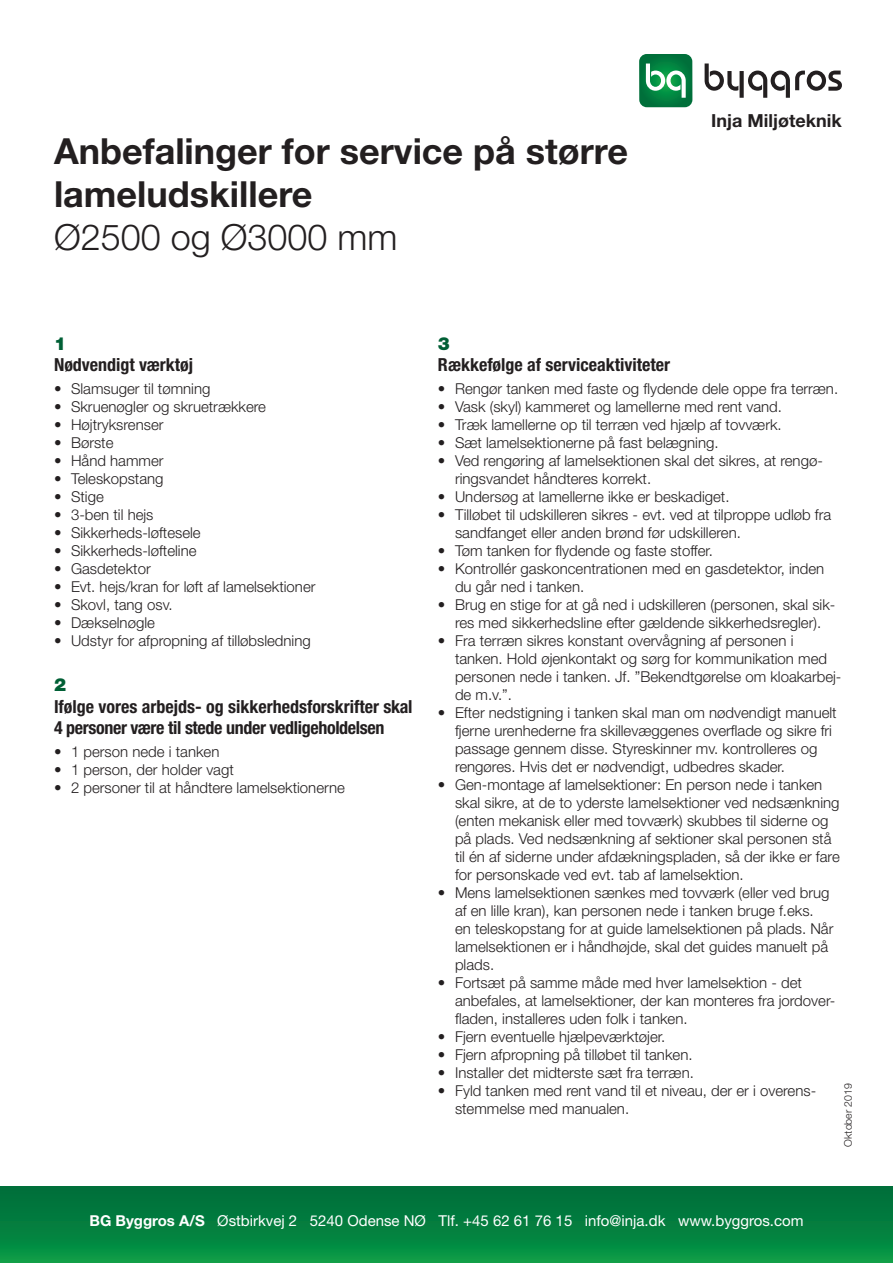
<style>
.page{position:relative;width:893px;height:1263px;background:#fff}
.page>*{position:absolute;margin:0;border:0;box-sizing:border-box;transform-origin:0 0}
.t1{font:700 36px/43.2px "Helvetica Neue LT Std";color:#231f20}
.t2{font:300 36px "Helvetica Neue LT Std";color:#231f20}
.t3{font:700 condensed 18px/21.6px "Helvetica Neue LT Std";letter-spacing:-.02em;color:#231f20}
.t4{font:700 condensed 18px "Helvetica Neue LT Std";color:#231f20}
.t5{font:700 18px "Helvetica Neue LT Std";color:#231f20}
.t6{font:900 18px "Helvetica Neue LT Pro";color:#005f35}
.t7{font:300 15px/18px "Helvetica Neue LT Std";color:#231f20}
.t8{font:15px "Helvetica Neue LT Std";color:#fff}
.t9{font:300 10.5px "Helvetica Neue LT Std";color:#231f20}
.s1{font-weight:700}
</style>
<div class="page">
<div style="left:0;top:1186px;width:893px;height:77px;background:linear-gradient(to bottom,#006939,#089846)"></div>
<svg style="left:639px;top:54px;width:53px;height:53px;background:#319562"></svg>
<svg style="left:705px;top:63px;width:137px;height:35px"></svg>
<h1 class="t1" style="left:54px;top:129px;width:575px">Anbefalinger for service på større lameludskillere</h1>
<h1 class="t2" style="left:54px;top:215px;width:345px">Ø2500 og Ø3000 mm</h1>
<p class="t5" style="left:711px;top:109px;width:132px">Inja Miljøteknik</p>
<p class="t6" style="left:54px;top:333px;width:14px">1</p>
<p class="t4" style="left:54px;top:354px;width:141px">Nødvendigt værktøj</p>
<p class="t7" style="left:54px;top:379px;width:158px">• Slamsuger til tømning</p>
<p class="t7" style="left:54px;top:397px;width:214px">• Skruenøgler og skruetrækkere</p>
<p class="t7" style="left:54px;top:415px;width:111px">• Højtryksrenser</p>
<p class="t7" style="left:54px;top:433px;width:61px">• Børste</p>
<p class="t7" style="left:54px;top:451px;width:111px">• Hånd hammer</p>
<p class="t7" style="left:54px;top:469px;width:111px">• Teleskopstang</p>
<p class="t7" style="left:54px;top:487px;width:51px">• Stige</p>
<p class="t7" style="left:54px;top:505px;width:101px">• 3-ben til hejs</p>
<p class="t7" style="left:54px;top:523px;width:148px">• Sikkerheds-løftesele</p>
<p class="t7" style="left:54px;top:541px;width:144px">• Sikkerheds-løfteline</p>
<p class="t7" style="left:54px;top:559px;width:98px">• Gasdetektor</p>
<p class="t7" style="left:54px;top:577px;width:263px">• Evt. hejs/kran for løft af lamelsektioner</p>
<p class="t7" style="left:54px;top:595px;width:120px">• Skovl, tang osv.</p>
<p class="t7" style="left:54px;top:613px;width:102px">• Dækselnøgle</p>
<p class="t7" style="left:54px;top:631px;width:258px">• Udstyr for afpropning af tilløbsledning</p>
<p class="t6" style="left:54px;top:674px;width:14px">2</p>
<p class="t3" style="left:54px;top:695px;width:360px">Ifølge vores arbejds- og sikkerhedsforskrifter skal<br>4 personer være til stede under vedligeholdelsen</p>
<p class="t7" style="left:54px;top:742px;width:167px">• 1 person nede i tanken</p>
<p class="t7" style="left:54px;top:760px;width:181px">• 1 person, der holder vagt</p>
<p class="t7" style="left:54px;top:778px;width:292px">• 2 personer til at håndtere lamelsektionerne</p>
<p class="t6" style="left:438px;top:333px;width:14px">3</p>
<p class="t4" style="left:438px;top:354px;width:234px">Rækkefølge af serviceaktiviteter</p>
<p class="t7" style="left:438px;top:379px;width:402px">• Rengør tanken med faste og flydende dele oppe fra terræn.</p>
<p class="t7" style="left:438px;top:397px;width:346px">• Vask (skyl) kammeret og lamellerne med rent vand.</p>
<p class="t7" style="left:438px;top:415px;width:345px">• Træk lamellerne op til terræn ved hjælp af tovværk.</p>
<p class="t7" style="left:438px;top:433px;width:282px">• Sæt lamelsektionerne på fast belægning.</p>
<p class="t7" style="left:455px;top:451px;width:369px;text-indent:-17px">• Ved rengøring af lamelsektionen skal det sikres, at rengø&shy;ringsvandet håndteres korrekt.</p>
<p class="t7" style="left:438px;top:487px;width:293px">• Undersøg at lamellerne ikke er beskadiget.</p>
<p class="t7" style="left:455px;top:505px;width:378px;text-indent:-17px">• Tilløbet til udskilleren sikres - evt. ved at tilproppe udløb fra sandfanget eller anden brønd før udskilleren.</p>
<p class="t7" style="left:438px;top:541px;width:277px">• Tøm tanken for flydende og faste stoffer.</p>
<p class="t7" style="left:455px;top:559px;width:371px;text-indent:-17px">• Kontrollér gaskoncentrationen med en gasdetektor, inden du går ned i tanken.</p>
<p class="t7" style="left:438px;top:595px;width:399px;text-align:center">• Brug en stige for at gå ned i udskilleren (personen, skal sik&shy;res med sikkerhedsline efter gældende sikkerhedsregler).</p>
<p class="t7" style="left:455px;top:631px;width:388px;text-indent:-17px">• Fra terræn sikres konstant overvågning af personen i tanken. Hold øjenkontakt og sørg for kommunikation med personen nede i tanken. Jf. ”Bekendtgørelse om kloakarbej&shy;de m.v.”.</p>
<p class="t7" style="left:455px;top:703px;width:383px;text-indent:-17px">• Efter nedstigning i tanken skal man om nødvendigt manuelt fjerne urenhederne fra skillevæggenes overflade og sikre fri passage gennem disse. Styreskinner mv. kontrolleres og rengøres. Hvis det er nødvendigt, udbedres skader.</p>
<p class="t7" style="left:455px;top:775px;width:386px;text-indent:-17px">• Gen-montage af lamelsektioner: En person nede i tanken skal sikre, at de to yderste lamelsektioner ved nedsænkning (enten mekanisk eller med tovværk) skubbes til siderne og på plads. Ved nedsænkning af sektioner skal personen stå til én af siderne under afdækningspladen, så der ikke er fare for personskade ved evt. tab af lamelsektion.</p>
<p class="t7" style="left:455px;top:883px;width:380px;text-indent:-17px">• Mens lamelsektionen sænkes med tovværk (eller ved brug af en lille kran), kan personen nede i tanken bruge f.eks.<br>en teleskopstang for at guide lamelsektionen på plads. Når lamelsektionen er i håndhøjde, skal det guides manuelt på plads.</p>
<p class="t7" style="left:455px;top:973px;width:382px;text-indent:-17px">• Fortsæt på samme måde med hver lamelsektion - det anbefales, at lamelsektioner, der kan monteres fra jordover&shy;fladen, installeres uden folk i tanken.</p>
<p class="t7" style="left:438px;top:1027px;width:229px">• Fjern eventuelle hjælpeværktøjer.</p>
<p class="t7" style="left:438px;top:1045px;width:256px">• Fjern afpropning på tilløbet til tanken.</p>
<p class="t7" style="left:438px;top:1063px;width:257px">• Installer det midterste sæt fra terræn.</p>
<p class="t7" style="left:455px;top:1081px;width:363px;text-indent:-17px">• Fyld tanken med rent vand til et niveau, der er i overens&shy;stemmelse med manualen.</p>
<p class="t9" style="left:842px;top:1146px;width:65px;rotate:-90deg">Oktober 2019</p>
<p class="t8" style="left:89px;top:1211px;width:716px"><span class="s1">BG Byggros A/S</span> Østbirkvej 2 5240 Odense NØ Tlf. +45 62 61 76 15 info@inja.dk www.byggros.com</p>
</div>
